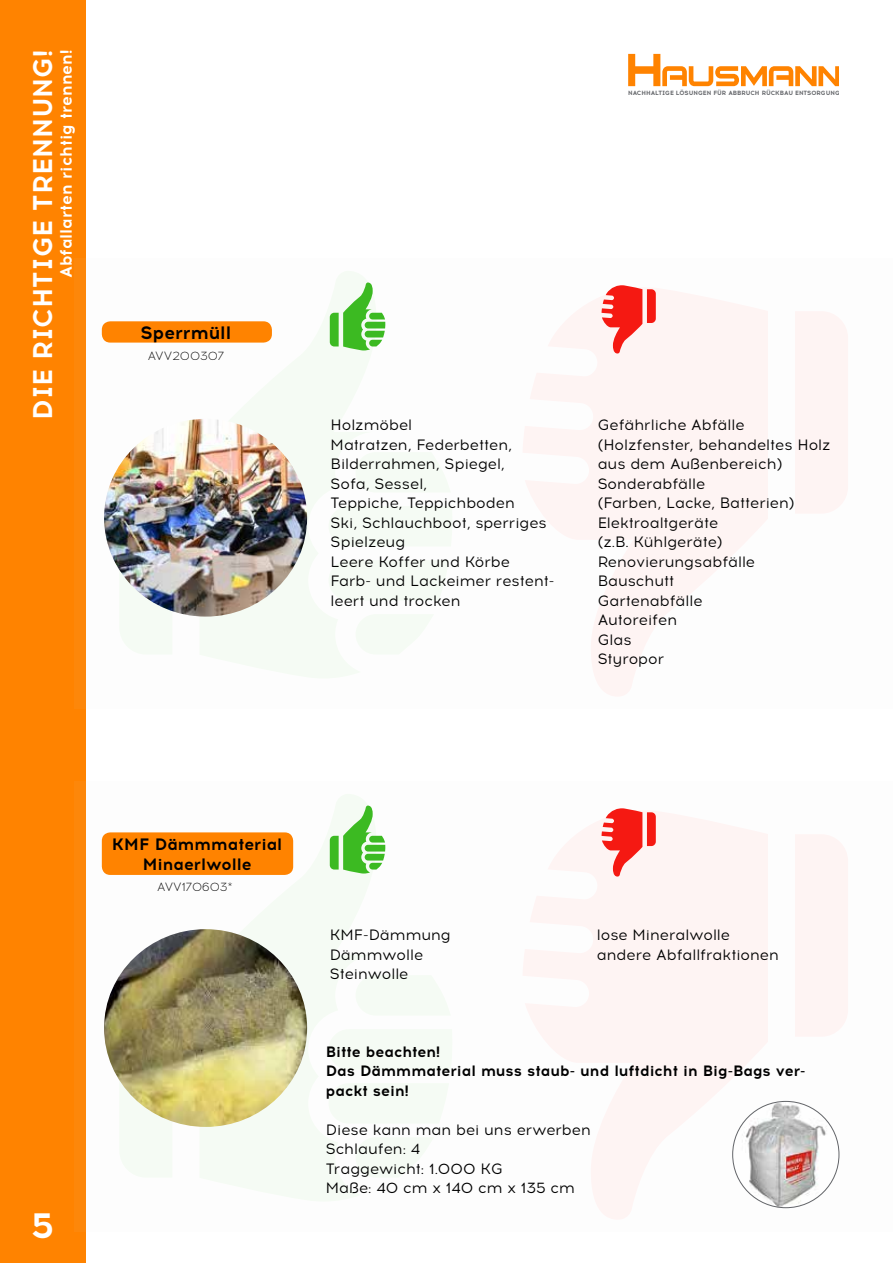
<style>
.page{position:relative;width:893px;height:1263px;background:#fff}
.page>*{position:absolute;margin:0;border:0;box-sizing:border-box;transform-origin:0 0}
.t1{font:700 36px "Acrom";color:#fff}
.t2{font:700 27px "Acrom";color:#fff}
.t3{font:700 18px "Acrom";color:#000}
.t4{font:700 16.5px/19.8px "Acrom";color:#000;text-align:center}
.t5{font:700 16.5px "Acrom";color:#fff}
.t6{font:15px/19.5px "Acrom";color:#000}
.t7{font:700 15px/19.5px "Acrom";color:#000}
.t8{font:300 12px "Acrom";color:#000}
.t9{font:700 6.15px "Acrom";color:#636569}
</style>
<div class="page">
<svg style="left:628px;top:54px;width:211px;height:32px"></svg>
<div style="left:0;top:0;width:85px;height:1263px;background:#ff8300"></div>
<div style="left:74px;top:781px;width:819px;height:451px;background:#fdfdfd"></div>
<svg style="left:330px;top:805px;width:55px;height:68px"></svg>
<svg style="left:601px;top:808px;width:55px;height:68px"></svg>
<div style="left:74px;top:258px;width:819px;height:451px;background:#fdfdfd"></div>
<div style="left:102px;top:321px;width:170px;height:22px;background:#ff8300;border-radius:9px"></div>
<img style="left:104px;top:419px;width:203px;height:198px">
<div style="left:102px;top:832px;width:191px;height:43px;background:#ff8300;border-radius:9px"></div>
<img style="left:104px;top:929px;width:203px;height:198px">
<svg style="left:330px;top:282px;width:55px;height:68px"></svg>
<svg style="left:601px;top:285px;width:55px;height:68px"></svg>
<img style="left:733px;top:1101px;width:106px;height:107px;border-radius:53px">
<h2 class="t2" style="left:24px;top:420px;width:371px;rotate:-90deg">DIE RICHTIGE TRENNUNG!</h2>
<p class="t5" style="left:54px;top:278px;width:230px;rotate:-90deg">Abfallarten richtig trennen!</p>
<p class="t3" style="left:141px;top:320px;width:92px">Sperrmüll</p>
<p class="t8" style="left:148px;top:348px;width:78px">AVV200307</p>
<p class="t9" style="left:628px;top:89px;width:213px">NACHHALTIGE LÖSUNGEN FÜR ABBRUCH RÜCKBAU ENTSORGUNG</p>
<p class="t6" style="left:331px;top:416px;width:225px">Holzmöbel<br>Matratzen, Federbetten,<br>Bilderrahmen, Spiegel,<br>Sofa, Sessel,<br>Teppiche, Teppichboden<br>Ski, Schlauchboot, sperriges<br>Spielzeug<br>Leere Koffer und Körbe<br>Farb- und Lackeimer restent&shy;leert und trocken</p>
<p class="t6" style="left:598px;top:416px;width:234px">Gefährliche Abfälle (Holzfenster, behandeltes Holz aus dem Außenbereich)<br>Sonderabfälle<br>(Farben, Lacke, Batterien)<br>Elektroaltgeräte<br>(z.B. Kühlgeräte)<br>Renovierungsabfälle<br>Bauschutt<br>Gartenabfälle<br>Autoreifen<br>Glas<br>Styropor</p>
<h1 class="t1" style="left:31px;top:1199px;width:25px">5</h1>
<p class="t4" style="left:112px;top:834px;width:172px">KMF Dämmmaterial<br>Minaerlwolle</p>
<p class="t8" style="left:157px;top:880px;width:77px">AVV170603*</p>
<p class="t6" style="left:330px;top:926px;width:122px">KMF-Dämmung<br>Dämmwolle<br>Steinwolle</p>
<p class="t6" style="left:597px;top:926px;width:184px">lose Mineralwolle andere Abfallfraktionen</p>
<p class="t7" style="left:326px;top:1042px;width:481px">Bitte beachten!<br>Das Dämmmaterial muss staub- und luftdicht in Big-Bags ver&shy;packt sein!</p>
<p class="t6" style="left:326px;top:1120px;width:267px">Diese kann man bei uns erwerben<br>Schlaufen: 4<br>Traggewicht: 1.000 KG<br>Maße: 40 cm x 140 cm x 135 cm</p>
</div>
